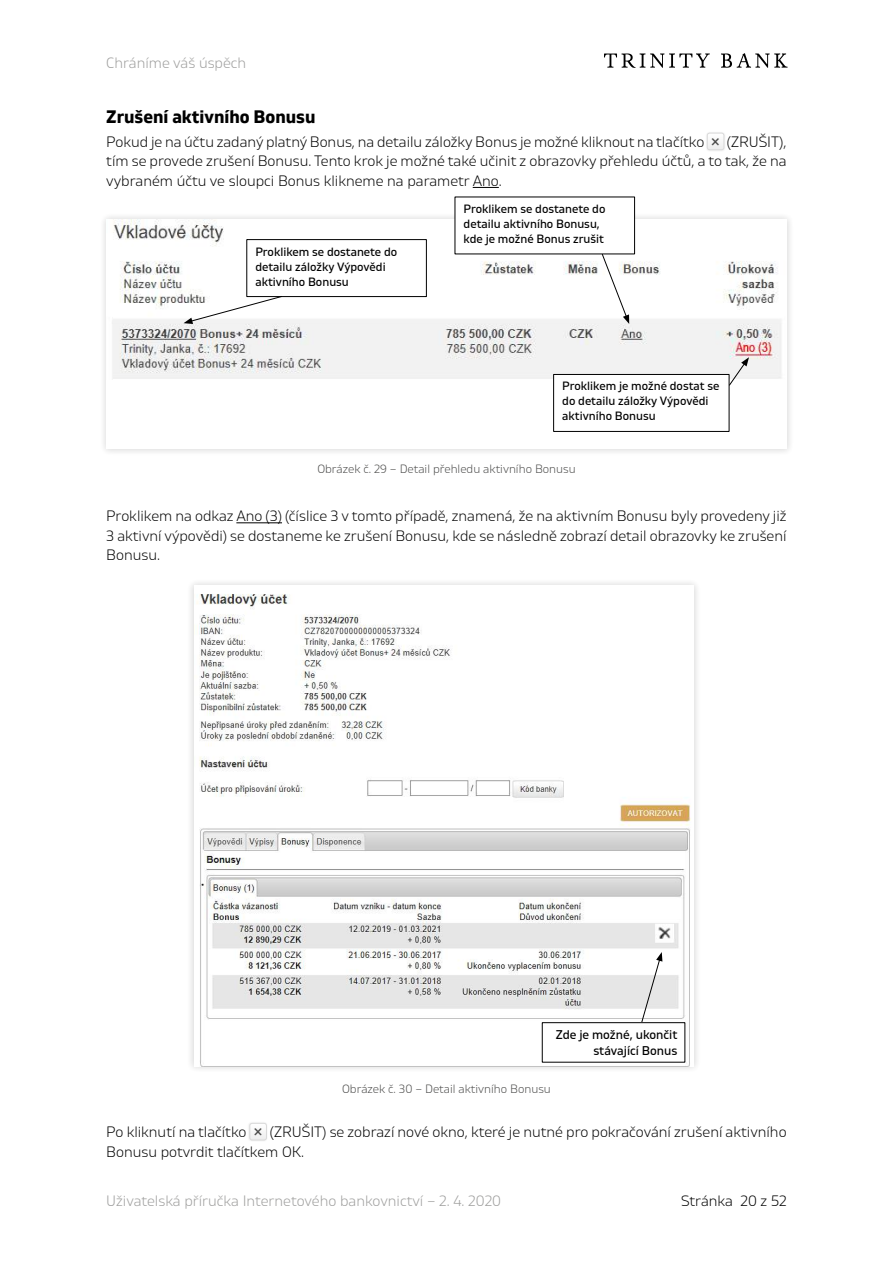
<style>
.page{position:relative;width:893px;height:1263px;background:#fff}
.page>*{position:absolute;margin:0;border:0;box-sizing:border-box;transform-origin:0 0}
.t1{font:700 18px "Gilam";color:#000}
.t2{font:300 15px/19.5px "Gilam";color:#000;text-align:justify}
.t3{font:300 15px "Gilam";color:#9d9d9c}
.t4{font:12.6px/15.8px "Gilam";color:#000;text-align:right}
.t5{font:12px/15px "Gilam";color:#000}
.t6{font:300 12px "Gilam";color:#4a4a49}
.s1{font-family:"Roboto";font-weight:400;font-size:16.35px;color:#4a4a49}
</style>
<div class="page">
<svg style="left:721px;top:53px;width:66px;height:15px"></svg>
<svg style="left:604px;top:53px;width:106px;height:15px"></svg>
<svg style="left:473px;top:187px;width:26px;height:1px"></svg>
<div style="left:705px;top:131px;width:21px;height:21px;background:#000;opacity:.1"></div>
<svg style="left:707px;top:133px;width:17px;height:17px"></svg>
<div style="left:707px;top:133px;width:17px;height:17px;border:1px solid #dadada;border-radius:2px"></div>
<hr style="left:236px;top:522px;width:46px;height:1px;background:#000">
<div style="left:99px;top:213px;width:695px;height:243px;background:#f5f5f5"></div>
<div style="left:106px;top:220px;width:681px;height:229px;background:#fff"></div>
<img style="left:112px;top:220px;width:670px;height:159px">
<div style="left:247px;top:240px;width:179px;height:57px;background:#fff"></div>
<div style="left:247px;top:239px;width:180px;height:58px;border:1px solid #000"></div>
<div style="left:455px;top:197px;width:180px;height:57px;background:#fff"></div>
<div style="left:554px;top:374px;width:175px;height:57px;background:#fff"></div>
<div style="left:553px;top:374px;width:176px;height:58px;border:1px solid #000"></div>
<svg style="left:184px;top:296px;width:98px;height:28px"></svg>
<svg style="left:602px;top:254px;width:27px;height:70px"></svg>
<svg style="left:729px;top:357px;width:20px;height:29px"></svg>
<div style="left:187px;top:578px;width:514px;height:495px;background:#000;opacity:.15"></div>
<img style="left:194px;top:585px;width:499px;height:481px">
<svg style="left:635px;top:952px;width:27px;height:70px"></svg>
<div style="left:542px;top:1023px;width:143px;height:39px;background:#fff"></div>
<div style="left:542px;top:1022px;width:143px;height:40px;border:1px solid #000"></div>
<div style="left:248px;top:1121px;width:21px;height:21px;background:#000;opacity:.1"></div>
<svg style="left:250px;top:1123px;width:15px;height:17px"></svg>
<div style="left:250px;top:1123px;width:17px;height:17px;border:1px solid #dadada;border-radius:2px"></div>
<p class="t3" style="left:106px;top:51px;width:141px">Chráníme váš úspěch</p>
<p class="t1" style="left:106px;top:104px;width:211px">Zrušení aktivního Bonusu</p>
<p class="t2" style="left:106px;top:131px;width:682px">Pokud je na účtu zadaný platný Bonus, na detailu záložky Bonus je možné kliknout na tlačítko <span class="s1">×</span> (ZRUŠIT), tím se provede zrušení Bonusu. Tento krok je možné také učinit z obrazovky přehledu účtů, a to tak, že na vybraném účtu ve sloupci Bonus klikneme na parametr Ano.</p>
<p class="t5" style="left:255px;top:243px;width:143px">Proklikem se dostanete do detailu záložky Výpovědi aktivního Bonusu</p>
<p class="t5" style="left:464px;top:201px;width:143px">Proklikem se dostanete do detailu aktivního Bonusu, kde je možné Bonus zrušit</p>
<p class="t5" style="left:562px;top:378px;width:159px">Proklikem je možné dostat se do detailu záložky Výpovědi aktivního Bonusu</p>
<p class="t6" style="left:317px;top:460px;width:260px">Obrázek č. 29 – Detail přehledu aktivního Bonusu</p>
<p class="t2" style="left:106px;top:506px;width:682px">Proklikem na odkaz Ano (3) (číslice 3 v tomto případě, znamená, že na aktivním Bonusu byly provedeny již 3 aktivní výpovědi) se dostaneme ke zrušení Bonusu, kde se následně zobrazí detail obrazovky ke zrušení Bonusu.</p>
<p class="t4" style="left:556px;top:1026px;width:123px">Zde je možné, ukončit stávající Bonus</p>
<p class="t6" style="left:342px;top:1080px;width:210px">Obrázek č. 30 – Detail aktivního Bonusu</p>
<p class="t2" style="left:106px;top:1121px;width:682px">Po kliknutí na tlačítko <span class="s1">×</span> (ZRUŠIT) se zobrazí nové okno, které je nutné pro pokračování zrušení aktivního<br>Bonusu potvrdit tlačítkem OK.</p>
<p class="t3" style="left:106px;top:1189px;width:396px">Uživatelská příručka Internetového bankovnictví – 2. 4. 2020</p>
<p class="t2" style="left:681px;top:1190px;width:107px">Stránka 20 z 52</p>
</div>
